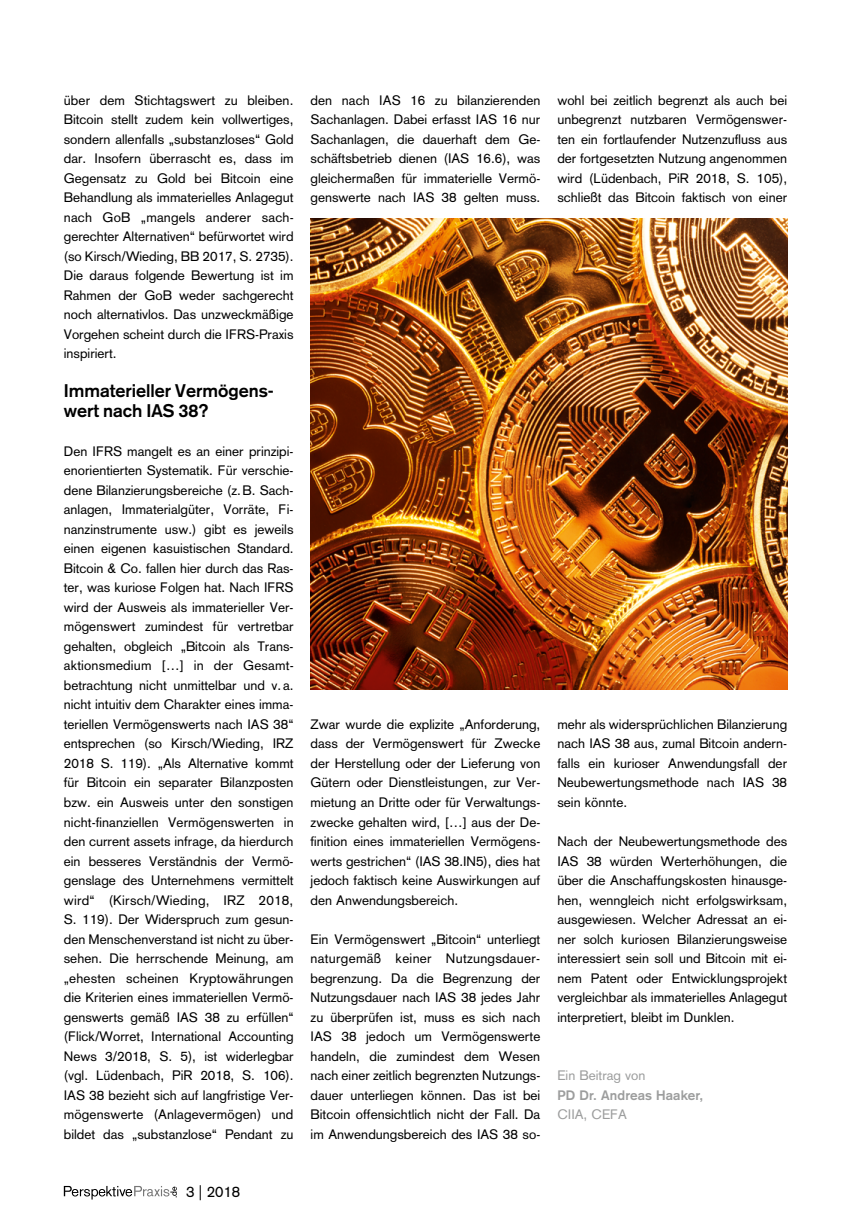
<style>
.page{position:relative;width:851px;height:1221px;background:#fff}
.page>*{position:absolute;margin:0;border:0;box-sizing:border-box;transform-origin:0 0}
.Absatzüberschriften{font:700 18px/19.5px "Akzidenz Grotesk";color:#000}
.t1{font:15px "Akzidenz Grotesk";color:#000}
.t2{font:13.5px/19.5px "Akzidenz Grotesk";color:#000;text-align:justify}
.t3{font:13.5px "Akzidenz Grotesk";color:#9c9d9d}
.t4{font:700 13.5px "Akzidenz Grotesk";letter-spacing:.01em;color:#9c9d9d}
</style>
<div class="page">
<svg style="left:64px;top:1185px;width:113px;height:14px"></svg>
<img style="left:310px;top:219px;width:477px;height:471px">
<p class="t2" style="left:64px;top:90px;width:231px">über dem Stichtagswert zu bleiben.<br>Bitcoin stellt zudem kein vollwertiges, sondern allenfalls „substanzloses“ Gold dar. Insofern überrascht es, dass im Gegensatz zu Gold bei Bitcoin eine Behandlung als immaterielles Anlagegut nach GoB „mangels anderer sach&shy;gerechter Alternativen“ befürwortet wird (so Kirsch/Wieding, BB 2017, S. 2735).<br>Die daraus folgende Bewertung ist im Rahmen der GoB weder sachgerecht noch alternativlos. Das unzweckmäßige Vorgehen scheint durch die IFRS-Praxis inspiriert.</p>
<p class="Absatzüberschriften" style="left:64px;top:381px;width:211px">Immaterieller Vermögens&shy;wert nach IAS 38?</p>
<p class="t2" style="left:64px;top:441px;width:231px">Den IFRS mangelt es an einer prinzipi&shy;enorientierten Systematik. Für verschie&shy;dene Bilanzierungsbereiche (z.B. Sach&shy;anlagen, Immaterialgüter, Vorräte, Fi&shy;nanzinstrumente usw.) gibt es jeweils einen eigenen kasuistischen Standard.<br>Bitcoin &amp; Co. fallen hier durch das Ras&shy;ter, was kuriose Folgen hat. Nach IFRS wird der Ausweis als immaterieller Ver&shy;mögenswert zumindest für vertretbar gehalten, obgleich „Bitcoin als Trans&shy;aktionsmedium […] in der Gesamt&shy;betrachtung nicht unmittelbar und v. a. nicht intuitiv dem Charakter eines imma&shy;teriellen Vermögenswerts nach IAS 38“ entsprechen (so Kirsch/Wieding, IRZ 2018 S. 119). „Als Alternative kommt für Bitcoin ein separater Bilanzposten bzw. ein Ausweis unter den sonstigen nicht-finanziellen Vermögenswerten in den current assets infrage, da hierdurch ein besseres Verständnis der Vermö&shy;genslage des Unternehmens vermittelt wird“ (Kirsch/Wieding, IRZ 2018, S. 119). Der Widerspruch zum gesun&shy;den Menschenverstand ist nicht zu über&shy;sehen. Die herrschende Meinung, am „ehesten scheinen Kryptowährungen die Kriterien eines immateriellen Vermö&shy;genswerts gemäß IAS 38 zu erfüllen“ (Flick/Worret, International Accounting News 3/2018, S. 5), ist widerlegbar (vgl. Lüdenbach, PiR 2018, S. 106).<br>IAS 38 bezieht sich auf langfristige Ver&shy;mögenswerte (Anlagevermögen) und bildet das „substanzlose“ Pendant zu</p>
<p class="t2" style="left:310px;top:90px;width:231px">den nach IAS 16 zu bilanzierenden Sachanlagen. Dabei erfasst IAS 16 nur Sachanlagen, die dauerhaft dem Ge&shy;schäftsbetrieb dienen (IAS 16.6), was gleichermaßen für immaterielle Vermö&shy;genswerte nach IAS 38 gelten muss.</p>
<p class="t2" style="left:310px;top:714px;width:231px">Zwar wurde die explizite „Anforderung, dass der Vermögenswert für Zwecke der Herstellung oder der Lieferung von Gütern oder Dienstleistungen, zur Ver&shy;mietung an Dritte oder für Verwaltungs&shy;zwecke gehalten wird, […] aus der De&shy;finition eines immateriellen Vermögens&shy;werts gestrichen“ (IAS 38.IN5), dies hat jedoch faktisch keine Auswirkungen auf den Anwendungsbereich.</p>
<p class="t2" style="left:310px;top:929px;width:231px">Ein Vermögenswert „Bitcoin“ unterliegt naturgemäß keiner Nutzungsdauer&shy;begrenzung. Da die Begrenzung der Nutzungsdauer nach IAS 38 jedes Jahr zu überprüfen ist, muss es sich nach IAS 38 jedoch um Vermögenswerte handeln, die zumindest dem Wesen nach einer zeitlich begrenzten Nutzungs&shy;dauer unterliegen können. Das ist bei Bitcoin offensichtlich nicht der Fall. Da im Anwendungsbereich des IAS 38 so-</p>
<p class="t2" style="left:557px;top:90px;width:231px">wohl bei zeitlich begrenzt als auch bei unbegrenzt nutzbaren Vermögenswer&shy;ten ein fortlaufender Nutzenzufluss aus der fortgesetzten Nutzung angenommen wird (Lüdenbach, PiR 2018, S. 105), schließt das Bitcoin faktisch von einer</p>
<p class="t2" style="left:557px;top:714px;width:231px">mehr als widersprüchlichen Bilanzierung nach IAS 38 aus, zumal Bitcoin andern&shy;falls ein kurioser Anwendungsfall der Neubewertungsmethode nach IAS 38 sein könnte.</p>
<p class="t2" style="left:557px;top:831px;width:231px">Nach der Neubewertungsmethode des IAS 38 würden Werterhöhungen, die über die Anschaffungskosten hinausge&shy;hen, wenngleich nicht erfolgswirksam, ausgewiesen. Welcher Adressat an ei&shy;ner solch kuriosen Bilanzierungsweise interessiert sein soll und Bitcoin mit ei&shy;nem Patent oder Entwicklungsprojekt vergleichbar als immaterielles Anlagegut interpretiert, bleibt im Dunklen.</p>
<p class="t3" style="left:557px;top:1067px;width:90px">Ein Beitrag von</p>
<p class="t4" style="left:557px;top:1086px;width:147px">PD Dr. Andreas Haaker,</p>
<p class="t3" style="left:557px;top:1106px;width:71px">CIIA, CEFA</p>
<p class="t1" style="left:186px;top:1182px;width:56px">3 | 2018</p>
</div>
